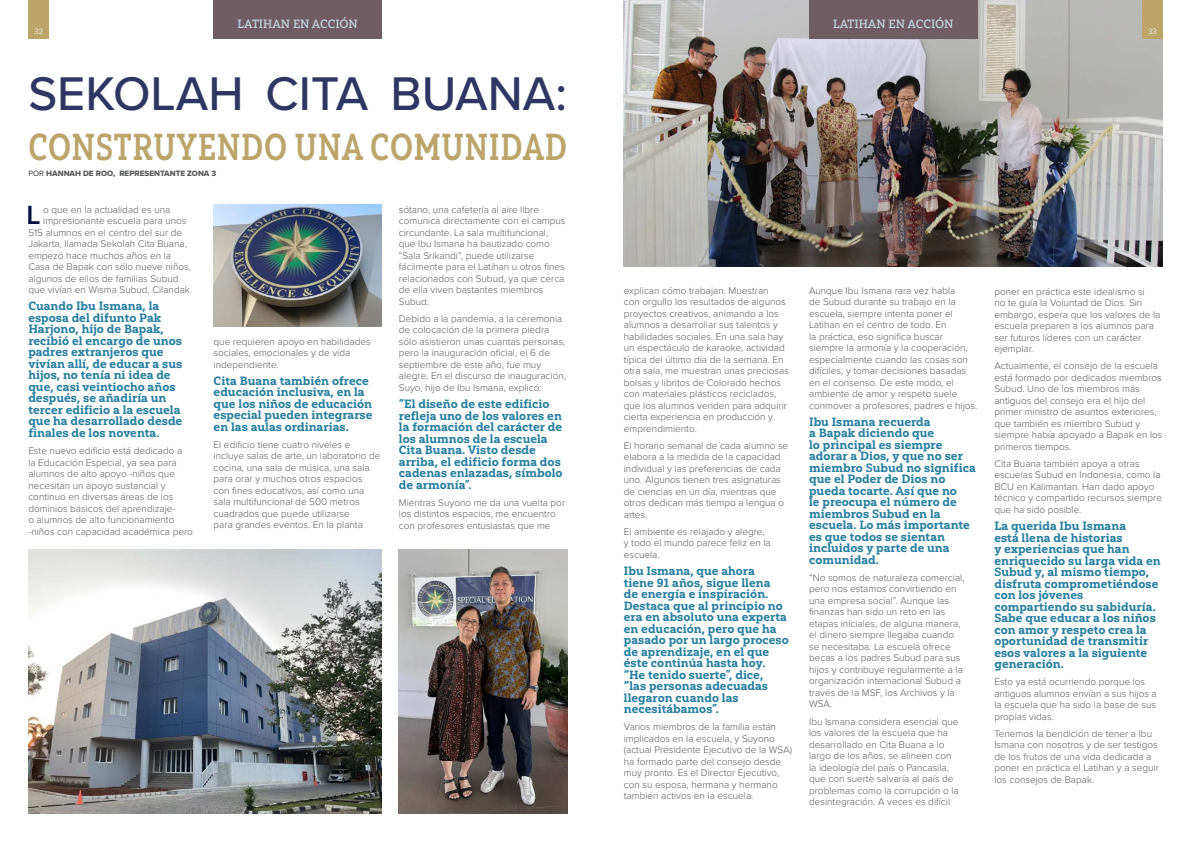
<style>
.page{position:relative;width:1191px;height:842px;background:#fff}
.page>*{position:absolute;margin:0;border:0;box-sizing:border-box;transform-origin:0 0}
.t1{font:500 49px "Proxima Nova";color:#2f3662}
.t2{font:37.5px "Yorkten Slab Nor Bol";letter-spacing:.02em;color:#bba56b;scale:.8 1}
.Drop_cap_text{font:600 27.2px "Proxima Nova";color:#001240}
.Pull_out_text{font:12px/11.5px "Yorkten Slab Nor Ex B";color:#267f9f}
.t3{font:12px "Yorkten Slab Nor Med";color:#c3d4de}
.Body_text{font:300 10px/11.5px "Proxima Nova";color:#57585a}
.Drop_cap_text-2{font:300 10px "Proxima Nova";color:#57585a}
.Body_text-2{font:8px "Proxima Nova Extrabld";color:#57585a}
.t4{font:300 8px "Proxima Nova";color:#fff}
.s1{font-family:"Proxima Nova";font-weight:500}
</style>
<div class="page">
<img style="left:214px;top:205px;width:168px;height:121px">
<img style="left:28px;top:549px;width:354px;height:265px">
<img style="left:399px;top:549px;width:168px;height:265px">
<div style="left:214px;top:0;width:168px;height:39px;background:#705d63"></div>
<img style="left:624px;top:0;width:538px;height:266px">
<div style="left:809px;top:0;width:168px;height:39px;background:#705d63"></div>
<div style="left:28px;top:0;width:21px;height:39px;background:#bba56b"></div>
<div style="left:1142px;top:0;width:20px;height:39px;background:#bba56b"></div>
<p class="t3" style="left:237px;top:17px;width:122px">LATIHAN EN ACCIÓN</p>
<p class="t3" style="left:833px;top:17px;width:122px">LATIHA EN ACCIÓN</p>
<p class="t3" style="left:861px;top:17px;width:65px">ZONING IN</p>
<p class="t4" style="left:34px;top:25px;width:11px">32</p>
<p class="t4" style="left:1148px;top:25px;width:10px">33</p>
<p class="t1" style="left:28px;top:57px;width:540px">SEKOLAH CITA BUANA:</p>
<p class="t2" style="left:28px;top:124px;width:675px">CONSTRUYENDO UNA COMUNIDAD</p>
<p class="Body_text-2" style="left:28px;top:167px;width:189px"><span class="s1">POR</span> HANNAH DE ROO, REPRESENTANTE ZONA 3</p>
<p class="Drop_cap_text" style="left:26px;top:195px;width:16px">L</p>
<p class="Drop_cap_text-2" style="left:43px;top:202px;width:129px">o que en la actualidad es una</p>
<p class="Drop_cap_text-2" style="left:43px;top:213px;width:145px">impresionante escuela para unos</p>
<p class="Drop_cap_text-2" style="left:28px;top:225px;width:155px">515 alumnos en el centro del sur de</p>
<p class="Drop_cap_text-2" style="left:28px;top:236px;width:160px">Jakarta, llamada Sekolah Cita Buana,</p>
<p class="Drop_cap_text-2" style="left:28px;top:248px;width:144px">empezó hace muchos años en la</p>
<p class="Drop_cap_text-2" style="left:28px;top:259px;width:164px">Casa de Bapak con sólo nueve niños,</p>
<p class="Drop_cap_text-2" style="left:28px;top:271px;width:152px">algunos de ellos de familias Subud</p>
<p class="Drop_cap_text-2" style="left:28px;top:282px;width:165px">que vivían en Wisma Subud, Cilandak.</p>
<p class="Pull_out_text" style="left:28px;top:300px;width:155px">Cuando Ibu Ismana, la esposa del difunto Pak<br>Harjono, hijo de Bapak, recibió el encargo de unos padres extranjeros que vivían allí, de educar a sus hijos, no tenía ni idea de que, casi veintiocho años después, se añadiría un tercer edificio a la escuela que ha desarrollado desde finales de los noventa.</p>
<p class="Body_text" style="left:28px;top:444px;width:166px">Este nuevo edificio está dedicado a<br>la Educación Especial, ya sea para alumnos de alto apoyo -niños que necesitan un apoyo sustancial y continuo en diversas áreas de los dominios básicos del aprendizaje-<br>o alumnos de alto funcionamiento -niños con capacidad académica pero</p>
<p class="Body_text" style="left:214px;top:335px;width:158px">que requieren apoyo en habilidades sociales, emocionales y de vida independiente.</p>
<p class="Pull_out_text" style="left:214px;top:375px;width:160px">Cita Buana también ofrece educación inclusiva, en la que los niños de educación especial pueden integrarse en las aulas ordinarias.</p>
<p class="Body_text" style="left:214px;top:438px;width:168px">El edificio tiene cuatro niveles e incluye salas de arte, un laboratorio de cocina, una sala de música, una sala para orar y muchos otros espacios con fines educativos, así como una sala multifuncional de 500 metros cuadrados que puede utilizarse<br>para grandes eventos. En la planta</p>
<p class="Body_text" style="left:399px;top:203px;width:168px">sótano, una cafetería al aire libre comunica directamente con el campus circundante. La sala multifuncional, que Ibu Ismana ha bautizado como “Sala Srikandi”, puede utilizarse fácilmente para el Latihan u otros fines relacionados con Subud, ya que cerca de ella viven bastantes miembros<br>Subud.</p>
<p class="Body_text" style="left:399px;top:312px;width:169px">Debido a la pandemia, a la ceremonia de colocación de la primera piedra sólo asistieron unas cuantas personas, pero la inauguración oficial, el 6 de septiembre de este año, fue muy alegre. En el discurso de inauguración, Suyo, hijo de Ibu Ismana, explicó:</p>
<p class="Pull_out_text" style="left:399px;top:398px;width:165px">“El diseño de este edificio refleja uno de los valores en la formación del carácter de los alumnos de la escuela<br>Cita Buana. Visto desde arriba, el edificio forma dos cadenas enlazadas, símbolo de armonía”.</p>
<p class="Body_text" style="left:399px;top:496px;width:168px">Mientras Suyono me da una vuelta por los distintos espacios, me encuentro con profesores entusiastas que me</p>
<p class="Body_text" style="left:624px;top:284px;width:167px">explican cómo trabajan. Muestran<br>con orgullo los resultados de algunos proyectos creativos, animando a los alumnos a desarrollar sus talentos y habilidades sociales. En una sala hay un espectáculo de karaoke, actividad típica del último día de la semana. En otra sala, me muestran unas preciosas bolsas y libritos de Colorado hechos con materiales plásticos reciclados, que los alumnos venden para adquirir cierta experiencia en producción y emprendimiento.</p>
<p class="Body_text" style="left:624px;top:439px;width:166px">El horario semanal de cada alumno se elabora a la medida de la capacidad individual y las preferencias de cada uno. Algunos tienen tres asignaturas de ciencias en un día, mientras que otros dedican más tiempo a lengua o artes.</p>
<p class="Body_text" style="left:624px;top:525px;width:148px">El ambiente es relajado y alegre, y todo el mundo parece feliz en la escuela.</p>
<p class="Pull_out_text" style="left:624px;top:565px;width:166px">Ibu Ismana, que ahora<br>tiene 91 años, sigue llena<br>de energía e inspiración.<br>Destaca que al principio no era en absoluto una experta en educación, pero que ha pasado por un largo proceso de aprendizaje, en el que éste continúa hasta hoy. “He tenido suerte”, dice,<br>“las personas adecuadas llegaron cuando las necesitábamos”.</p>
<p class="Body_text" style="left:624px;top:721px;width:170px">Varios miembros de la familia están implicados en la escuela, y Suyono (actual Presidente Ejecutivo de la WSA) ha formado parte del consejo desde muy pronto. Es el Director Ejecutivo, con su esposa, hermana y hermano también activos en la escuela.</p>
<p class="Body_text" style="left:809px;top:284px;width:170px">Aunque Ibu Ismana rara vez habla<br>de Subud durante su trabajo en la escuela, siempre intenta poner el Latihan en el centro de todo. En<br>la práctica, eso significa buscar siempre la armonía y la cooperación, especialmente cuando las cosas son difíciles, y tomar decisiones basadas en el consenso. De este modo, el ambiente de amor y respeto suele conmover a profesores, padres e hijos.</p>
<p class="Pull_out_text" style="left:809px;top:416px;width:168px">Ibu Ismana recuerda<br>a Bapak diciendo que<br>lo principal es siempre adorar a Dios, y que no ser miembro Subud no significa que el Poder de Dios no pueda tocarte. Así que no<br>le preocupa el número de miembros Subud en la escuela. Lo más importante es que todos se sientan incluidos y parte de una comunidad.</p>
<p class="Body_text" style="left:809px;top:571px;width:157px">“No somos de naturaleza comercial, pero nos estamos convirtiendo en una empresa social”. Aunque las finanzas han sido un reto en las etapas iniciales, de alguna manera, el dinero siempre llegaba cuando se necesitaba. La escuela ofrece becas a los padres Subud para sus hijos y contribuye regularmente a la organización internacional Subud a través de la MSF, los Archivos y la<br>WSA.</p>
<p class="Body_text" style="left:809px;top:715px;width:151px">Ibu Ismana considera esencial que los valores de la escuela que ha desarrollado en Cita Buana a lo largo de los años, se alineen con la ideología del país o Pancasila, que con suerte salvaría al país de problemas como la corrupción o la desintegración. A veces es difícil</p>
<p class="Body_text" style="left:994px;top:285px;width:167px">poner en práctica este idealismo si<br>no te guía la Voluntad de Dios. Sin embargo, espera que los valores de la escuela preparen a los alumnos para ser futuros líderes con un carácter ejemplar.</p>
<p class="Body_text" style="left:994px;top:360px;width:170px">Actualmente, el consejo de la escuela está formado por dedicados miembros<br>Subud. Uno de los miembros más antiguos del consejo era el hijo del primer ministro de asuntos exteriores, que también es miembro Subud y siempre había apoyado a Bapak en los primeros tiempos.</p>
<p class="Body_text" style="left:994px;top:457px;width:169px">Cita Buana también apoya a otras escuelas Subud en Indonesia, como la<br>BCU en Kalimantan. Han dado apoyo técnico y compartido recursos siempre que ha sido posible.</p>
<p class="Pull_out_text" style="left:994px;top:520px;width:168px">La querida Ibu Ismana<br>está llena de historias<br>y experiencias que han enriquecido su larga vida en<br>Subud y, al mismo tiempo, disfruta comprometiéndose con los jóvenes compartiendo su sabiduría.<br>Sabe que educar a los niños con amor y respeto crea la oportunidad de transmitir esos valores a la siguiente generación.</p>
<p class="Body_text" style="left:994px;top:676px;width:164px">Esto ya está ocurriendo porque los antiguos alumnos envían a sus hijos a la escuela que ha sido la base de sus propias vidas.</p>
<p class="Body_text" style="left:994px;top:727px;width:166px">Tenemos la bendición de tener a Ibu Ismana con nosotros y de ser testigos de los frutos de una vida dedicada a poner en práctica el Latihan y a seguir los consejos de Bapak.</p>
</div>
